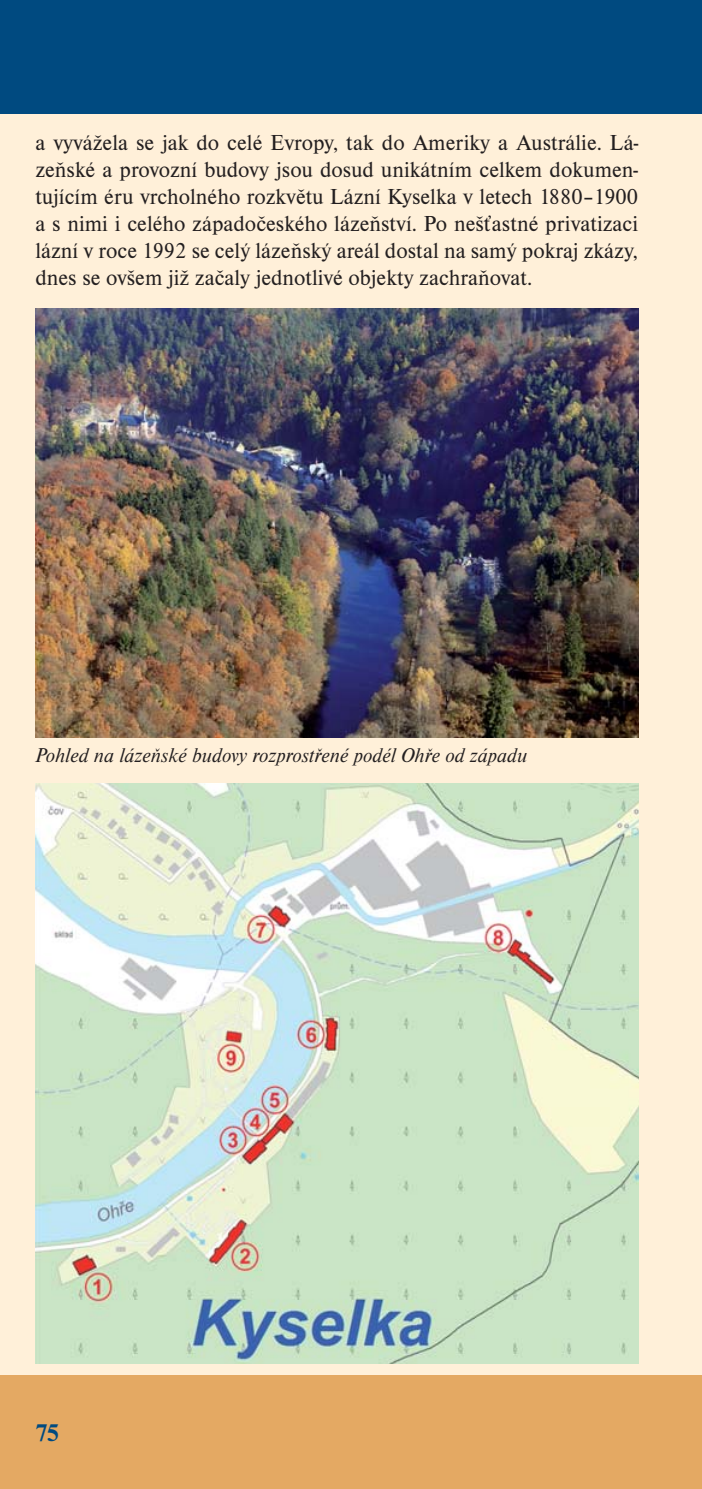
<style>
.page{position:relative;width:702px;height:1489px;background:#fff}
.page>*{position:absolute;margin:0;border:0;box-sizing:border-box;transform-origin:0 0}
.t1{font:700 25px "Nimbus Roman DOT";color:#004a80}
.t2{font:22.5px/27px "Nimbus Roman DOT";color:#231f20;text-align:justify}
.t3{font:italic 20.75px "Nimbus Roman DOT";color:#231f20}
</style>
<div class="page">
<div style="left:0;top:0;width:702px;height:1488px;background:#fff0d9"></div>
<div style="left:0;top:0;width:702px;height:113px;background:#004a80"></div>
<div style="left:0;top:1375px;width:702px;height:113px;background:#e4a963"></div>
<img style="left:35px;top:308px;width:603px;height:429px">
<img style="left:35px;top:783px;width:603px;height:580px">
<p class="t2" style="left:35px;top:131px;width:604px">a vyvážela se jak do celé Evropy, tak do Ameriky a Austrálie. Lá&shy;zeňské a provozní budovy jsou dosud unikátním celkem dokumen&shy;tujícím éru vrcholného rozkvětu Lázní Kyselka v letech 1880–1900 a s nimi i celého západočeského lázeňství. Po nešťastné privatizaci lázní v roce 1992 se celý lázeňský areál dostal na samý pokraj zkázy, dnes se ovšem již začaly jednotlivé objekty zachraňovat.</p>
<p class="t3" style="left:35px;top:747px;width:493px">Pohled na lázeňské budovy rozprostřené podél Ohře od západu</p>
<p class="t1" style="left:35px;top:1422px;width:25px">75</p>
</div>
